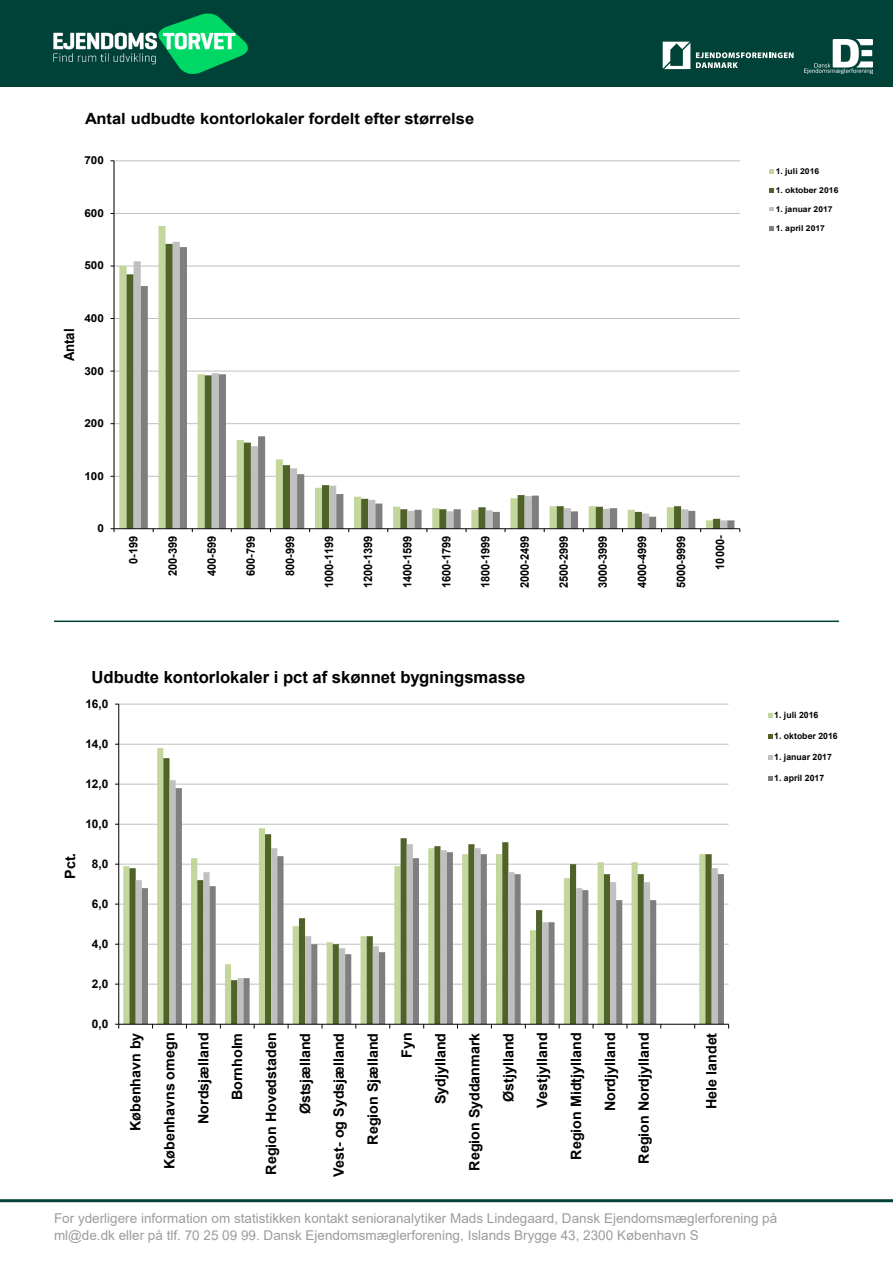
<style>
.page{position:relative;width:893px;height:1263px;background:#fff}
.page>*{position:absolute;margin:0;border:0;box-sizing:border-box;transform-origin:0 0}
.t1{font:700 16.65px "Arial";color:#000}
.t2{font:700 15.45px "Arial";color:#000;scale:1.06 1}
.t3{font:700 14.25px "Arial";color:#000}
.t4{font:700 14.1px "Arial";color:#000;scale:.94 1}
.t5{font:13.5px/16.2px "Arial";color:#9c9d9b}
.t6{font:700 11.85px "Arial";color:#000}
.t7{font:700 11.7px "Arial";color:#000;scale:.94 1}
.t8{font:700 10.95px "Arial";letter-spacing:.005em;color:#000;scale:1.06 1}
.t9{font:700 8.7px "Arial";color:#000}
.t10{font:700 8.1px "Arial";color:#000;scale:1.06 1}
</style>
<div class="page">
<hr style="left:0;top:1199px;width:893px;height:3px;background:#004238">
<hr style="left:54px;top:620px;width:785px;height:2px;background:#004238">
<hr style="left:114px;top:476px;width:626px;height:1px;background:#bfbfbf">
<hr style="left:114px;top:423px;width:626px;height:1px;background:#bfbfbf">
<hr style="left:114px;top:371px;width:626px;height:1px;background:#bfbfbf">
<hr style="left:114px;top:318px;width:626px;height:1px;background:#bfbfbf">
<hr style="left:114px;top:266px;width:626px;height:1px;background:#bfbfbf">
<hr style="left:114px;top:213px;width:626px;height:1px;background:#bfbfbf">
<hr style="left:114px;top:161px;width:626px;height:1px;background:#bfbfbf">
<svg style="left:119px;top:226px;width:61px;height:302px"></svg>
<svg style="left:134px;top:242px;width:46px;height:286px;background:#c5c5c4"></svg>
<svg style="left:141px;top:247px;width:593px;height:281px"></svg>
<hr style="left:114px;top:161px;width:1px;height:368px;background:#000">
<hr style="left:114px;top:528px;width:626px;height:1px;background:#000">
<svg style="left:111px;top:528px;width:4px;height:4px"></svg>
<svg style="left:770px;top:169px;width:4px;height:5px"></svg>
<svg style="left:770px;top:188px;width:4px;height:4px"></svg>
<svg style="left:770px;top:207px;width:4px;height:4px"></svg>
<svg style="left:770px;top:226px;width:4px;height:4px"></svg>
<hr style="left:119px;top:984px;width:610px;height:1px;background:#c0c0c0">
<hr style="left:119px;top:944px;width:610px;height:1px;background:#c0c0c0">
<hr style="left:119px;top:904px;width:610px;height:1px;background:#c0c0c0">
<hr style="left:119px;top:864px;width:610px;height:1px;background:#c0c0c0">
<hr style="left:119px;top:824px;width:610px;height:1px;background:#c0c0c0">
<hr style="left:119px;top:784px;width:610px;height:1px;background:#c0c0c0">
<hr style="left:119px;top:744px;width:610px;height:1px;background:#c0c0c0">
<hr style="left:119px;top:704px;width:610px;height:1px;background:#c0c0c0">
<svg style="left:123px;top:748px;width:41px;height:276px"></svg>
<svg style="left:129px;top:758px;width:41px;height:266px"></svg>
<svg style="left:136px;top:780px;width:582px;height:244px"></svg>
<svg style="left:142px;top:788px;width:582px;height:236px"></svg>
<hr style="left:118px;top:704px;width:1px;height:320px;background:#000">
<hr style="left:119px;top:1024px;width:610px;height:1px;background:#000">
<svg style="left:768px;top:713px;width:4px;height:4px"></svg>
<svg style="left:768px;top:734px;width:4px;height:4px"></svg>
<svg style="left:768px;top:755px;width:4px;height:4px"></svg>
<svg style="left:768px;top:776px;width:4px;height:4px"></svg>
<div style="left:0;top:0;width:893px;height:87px;background:#004238"></div>
<img style="left:53px;top:13px;width:195px;height:61px">
<img style="left:805px;top:39px;width:68px;height:35px">
<svg style="left:696px;top:52px;width:98px;height:16px"></svg>
<svg style="left:663px;top:42px;width:27px;height:27px"></svg>
<p class="t2" style="left:85px;top:108px;width:369px">Antal udbudte kontorlokaler fordelt efter størrelse</p>
<p class="t8" style="left:84px;top:153px;width:20px">700</p>
<p class="t8" style="left:84px;top:205px;width:20px">600</p>
<p class="t8" style="left:84px;top:258px;width:20px">500</p>
<p class="t4" style="left:59px;top:361px;width:36px;rotate:-90deg">Antal</p>
<p class="t8" style="left:84px;top:310px;width:20px">400</p>
<p class="t8" style="left:84px;top:363px;width:20px">300</p>
<p class="t8" style="left:84px;top:415px;width:20px">200</p>
<p class="t8" style="left:84px;top:468px;width:20px">100</p>
<p class="t8" style="left:97px;top:521px;width:8px">0</p>
<p class="t7" style="left:125px;top:564px;width:32px;rotate:-90deg">0-199</p>
<p class="t7" style="left:164px;top:576px;width:44px;rotate:-90deg">200-399</p>
<p class="t7" style="left:203px;top:576px;width:44px;rotate:-90deg">400-599</p>
<p class="t7" style="left:243px;top:576px;width:44px;rotate:-90deg">600-799</p>
<p class="t7" style="left:282px;top:576px;width:44px;rotate:-90deg">800-999</p>
<p class="t7" style="left:321px;top:588px;width:58px;rotate:-90deg">1000-1199</p>
<p class="t7" style="left:360px;top:588px;width:58px;rotate:-90deg">1200-1399</p>
<p class="t7" style="left:399px;top:588px;width:58px;rotate:-90deg">1400-1599</p>
<p class="t7" style="left:438px;top:588px;width:58px;rotate:-90deg">1600-1799</p>
<p class="t7" style="left:477px;top:588px;width:58px;rotate:-90deg">1800-1999</p>
<p class="t7" style="left:516px;top:588px;width:58px;rotate:-90deg">2000-2499</p>
<p class="t7" style="left:555px;top:588px;width:58px;rotate:-90deg">2500-2999</p>
<p class="t7" style="left:594px;top:588px;width:58px;rotate:-90deg">3000-3999</p>
<p class="t7" style="left:634px;top:588px;width:58px;rotate:-90deg">4000-4999</p>
<p class="t7" style="left:673px;top:588px;width:58px;rotate:-90deg">5000-9999</p>
<p class="t7" style="left:712px;top:570px;width:38px;rotate:-90deg">10000-</p>
<p class="t1" style="left:92px;top:665px;width:435px">Udbudte kontorlokaler i pct af skønnet bygningsmasse</p>
<p class="t6" style="left:85px;top:695px;width:25px">16,0</p>
<p class="t6" style="left:85px;top:735px;width:25px">14,0</p>
<p class="t6" style="left:85px;top:775px;width:25px">12,0</p>
<p class="t3" style="left:60px;top:879px;width:28px;rotate:-90deg">Pct.</p>
<p class="t6" style="left:85px;top:815px;width:25px">10,0</p>
<p class="t6" style="left:92px;top:855px;width:18px">8,0</p>
<p class="t6" style="left:92px;top:895px;width:18px">6,0</p>
<p class="t6" style="left:92px;top:935px;width:18px">4,0</p>
<p class="t6" style="left:92px;top:975px;width:18px">2,0</p>
<p class="t6" style="left:92px;top:1015px;width:18px">0,0</p>
<p class="t3" style="left:126px;top:1131px;width:100px;rotate:-90deg">København by</p>
<p class="t3" style="left:159px;top:1169px;width:138px;rotate:-90deg">Københavns omegn</p>
<p class="t3" style="left:193px;top:1124px;width:93px;rotate:-90deg">Nordsjælland</p>
<p class="t3" style="left:227px;top:1100px;width:69px;rotate:-90deg">Bornholm</p>
<p class="t3" style="left:261px;top:1175px;width:143px;rotate:-90deg">Region Hovedstaden</p>
<p class="t3" style="left:295px;top:1114px;width:83px;rotate:-90deg">Østsjælland</p>
<p class="t3" style="left:329px;top:1177px;width:146px;rotate:-90deg">Vest- og Sydsjælland</p>
<p class="t3" style="left:363px;top:1144px;width:113px;rotate:-90deg">Region Sjælland</p>
<p class="t3" style="left:397px;top:1058px;width:27px;rotate:-90deg">Fyn</p>
<p class="t3" style="left:431px;top:1104px;width:73px;rotate:-90deg">Sydjylland</p>
<p class="t3" style="left:464px;top:1171px;width:139px;rotate:-90deg">Region Syddanmark</p>
<p class="t3" style="left:498px;top:1102px;width:70px;rotate:-90deg">Østjylland</p>
<p class="t3" style="left:532px;top:1108px;width:77px;rotate:-90deg">Vestjylland</p>
<p class="t3" style="left:566px;top:1159px;width:128px;rotate:-90deg">Region Midtjylland</p>
<p class="t3" style="left:600px;top:1111px;width:80px;rotate:-90deg">Nordjylland</p>
<p class="t3" style="left:634px;top:1163px;width:132px;rotate:-90deg">Region Nordjylland</p>
<p class="t3" style="left:702px;top:1109px;width:78px;rotate:-90deg">Hele landet</p>
<p class="t10" style="left:776px;top:165px;width:43px">1. juli 2016</p>
<p class="t10" style="left:776px;top:184px;width:61px">1. oktober 2016</p>
<p class="t10" style="left:776px;top:203px;width:55px">1. januar 2017</p>
<p class="t10" style="left:776px;top:222px;width:48px">1. april 2017</p>
<p class="t9" style="left:774px;top:709px;width:46px">1. juli 2016</p>
<p class="t9" style="left:774px;top:730px;width:65px">1. oktober 2016</p>
<p class="t9" style="left:774px;top:751px;width:59px">1. januar 2017</p>
<p class="t9" style="left:774px;top:772px;width:52px">1. april 2017</p>
<p class="t5" style="left:54px;top:1210px;width:725px">For yderligere information om statistikken kontakt senioranalytiker Mads Lindegaard, Dansk Ejendomsmæglerforening på ml@de.dk eller på tlf. 70 25 09 99. Dansk Ejendomsmæglerforening, Islands Brygge 43, 2300 København S</p>
</div>
